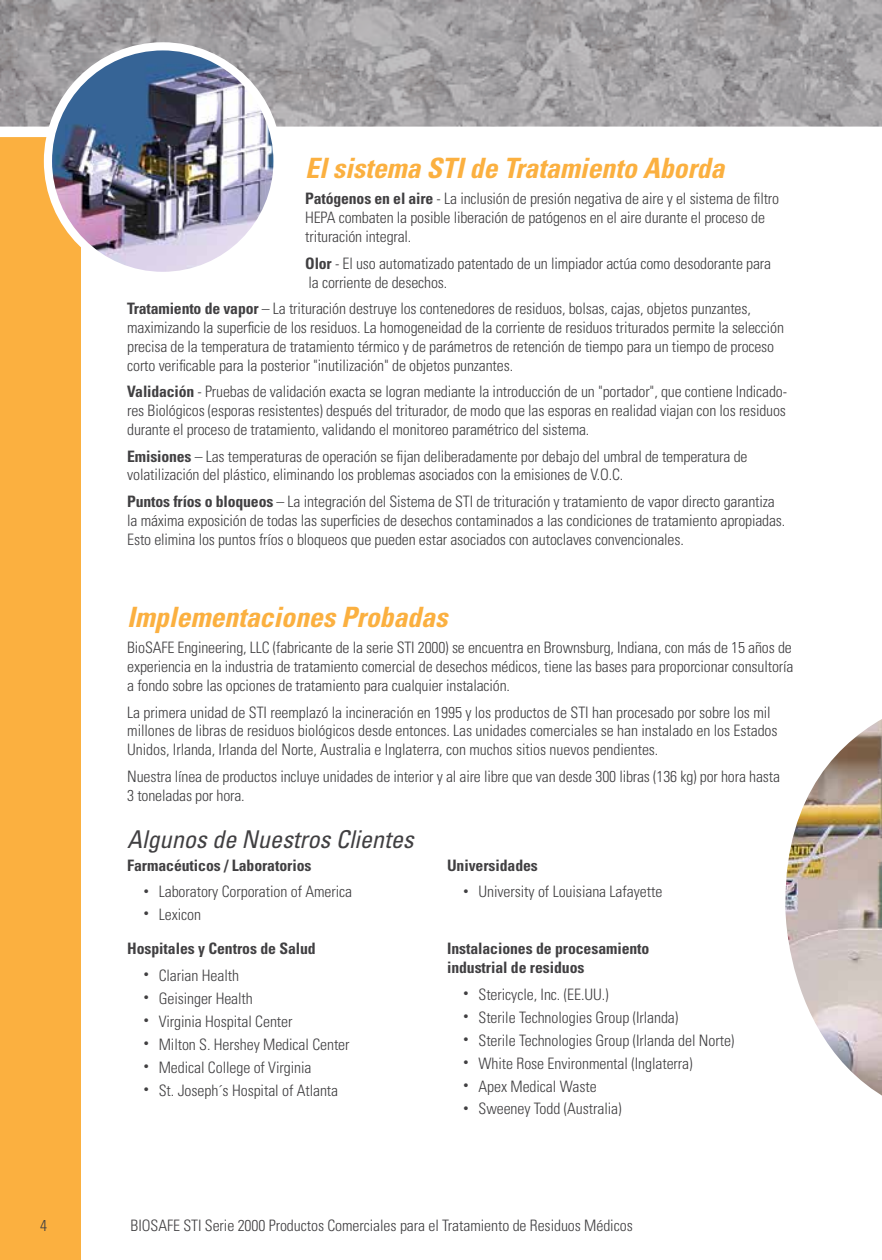
<style>
.page{position:relative;width:882px;height:1260px;background:#fff}
.page>*{position:absolute;margin:0;border:0;box-sizing:border-box;transform-origin:0 0}
.t1{font:italic 700 condensed 28px "Univers LT Std";letter-spacing:-.005em;color:#fbb040}
.t2{font:italic condensed 24.5px "Univers LT Std";letter-spacing:-.005em;color:#414042}
.t3{font:300 condensed 15.75px/18.7px "Univers LT Std";letter-spacing:-.01em;color:#414042}
.t4{font:700 condensed 15.75px/18.7px "Univers LT Std";letter-spacing:-.005em;color:#414042}
.s1{font-weight:700}
</style>
<div class="page">
<div style="left:0;top:0;width:81px;height:1260px;background:#fbb040"></div>
<img style="left:0;top:0;width:882px;height:131px">
<img style="left:48px;top:46px;width:230px;height:230px;border-radius:115px">
<div style="left:44px;top:42px;width:238px;height:238px;border:8px solid #fff;border-radius:50%"></div>
<img style="left:785px;top:719px;width:97px;height:377px">
<h1 class="t1" style="left:305px;top:151px;width:421px">El sistema STI de Tratamiento Aborda</h1>
<p class="t3" style="left:305px;top:190px;width:475px"><span class="s1">Patógenos en el aire</span> - La inclusión de presión negativa de aire y el sistema de filtro<br>HEPA combaten la posible liberación de patógenos en el aire durante el proceso de trituración integral.</p>
<p class="t3" style="left:305px;top:254px;width:467px"><span class="s1">Olor</span> - El uso automatizado patentado de un limpiador actúa como desodorante para la corriente de desechos.</p>
<p class="t3" style="left:127px;top:299px;width:658px"><span class="s1">Tratamiento de vapor</span> – La trituración destruye los contenedores de residuos, bolsas, cajas, objetos punzantes, maximizando la superficie de los residuos. La homogeneidad de la corriente de residuos triturados permite la selección precisa de la temperatura de tratamiento térmico y de parámetros de retención de tiempo para un tiempo de proceso corto verificable para la posterior "inutilización" de objetos punzantes.</p>
<p class="t3" style="left:127px;top:382px;width:661px;text-align:justify"><span class="s1">Validación</span> - Pruebas de validación exacta se logran mediante la introducción de un "portador", que contiene Indicado&shy;res Biológicos (esporas resistentes) después del triturador, de modo que las esporas en realidad viajan con los residuos durante el proceso de tratamiento, validando el monitoreo paramétrico del sistema.</p>
<p class="t3" style="left:127px;top:447px;width:622px"><span class="s1">Emisiones</span> – Las temperaturas de operación se fijan deliberadamente por debajo del umbral de temperatura de volatilización del plástico, eliminando los problemas asociados con la emisiones de V.O.C.</p>
<p class="t3" style="left:127px;top:492px;width:660px"><span class="s1">Puntos fríos o bloqueos</span> – La integración del Sistema de STI de trituración y tratamiento de vapor directo garantiza la máxima exposición de todas las superficies de desechos contaminados a las condiciones de tratamiento apropiadas.<br>Esto elimina los puntos fríos o bloqueos que pueden estar asociados con autoclaves convencionales.</p>
<h1 class="t1" style="left:127px;top:600px;width:322px">Implementaciones Probadas</h1>
<p class="t3" style="left:127px;top:638px;width:668px;text-align:justify">BioSAFE Engineering, LLC (fabricante de la serie STI 2000) se encuentra en Brownsburg, Indiana, con más de 15 años de experiencia en la industria de tratamiento comercial de desechos médicos, tiene las bases para proporcionar consultoría a fondo sobre las opciones de tratamiento para cualquier instalación.</p>
<p class="t3" style="left:127px;top:703px;width:652px">La primera unidad de STI reemplazó la incineración en 1995 y los productos de STI han procesado por sobre los mil millones de libras de residuos biológicos desde entonces. Las unidades comerciales se han instalado en los Estados<br>Unidos, Irlanda, Irlanda del Norte, Australia e Inglaterra, con muchos sitios nuevos pendientes.</p>
<p class="t3" style="left:127px;top:767px;width:654px">Nuestra línea de productos incluye unidades de interior y al aire libre que van desde 300 libras (136 kg) por hora hasta<br>3 toneladas por hora.</p>
<h2 class="t2" style="left:127px;top:824px;width:288px">Algunos de Nuestros Clientes</h2>
<p class="t4" style="left:127px;top:855px;width:186px">Farmacéuticos / Laboratorios</p>
<p class="t3" style="left:143px;top:882px;width:211px"><sup>•</sup> Laboratory Corporation of America</p>
<p class="t3" style="left:143px;top:905px;width:60px"><sup>•</sup> Lexicon</p>
<p class="t4" style="left:447px;top:855px;width:92px">Universidades</p>
<p class="t3" style="left:463px;top:882px;width:201px"><sup>•</sup> University of Louisiana Lafayette</p>
<p class="t4" style="left:127px;top:939px;width:190px">Hospitales y Centros de Salud</p>
<p class="t3" style="left:143px;top:966px;width:98px"><sup>•</sup> Clarian Health</p>
<p class="t3" style="left:143px;top:989px;width:111px"><sup>•</sup> Geisinger Health</p>
<p class="t3" style="left:143px;top:1012px;width:151px"><sup>•</sup> Virginia Hospital Center</p>
<p class="t3" style="left:143px;top:1035px;width:208px"><sup>•</sup> Milton S. Hershey Medical Center</p>
<p class="t3" style="left:143px;top:1058px;width:170px"><sup>•</sup> Medical College of Virginia</p>
<p class="t3" style="left:143px;top:1081px;width:197px"><sup>•</sup> St. Joseph´s Hospital of Atlanta</p>
<p class="t4" style="left:447px;top:939px;width:204px">Instalaciones de procesamiento industrial de residuos</p>
<p class="t3" style="left:463px;top:985px;width:147px"><sup>•</sup> Stericycle, Inc. (EE.UU.)</p>
<p class="t3" style="left:463px;top:1008px;width:217px"><sup>•</sup> Sterile Technologies Group (Irlanda)</p>
<p class="t3" style="left:463px;top:1031px;width:273px"><sup>•</sup> Sterile Technologies Group (Irlanda del Norte)</p>
<p class="t3" style="left:463px;top:1054px;width:231px"><sup>•</sup> White Rose Environmental (Inglaterra)</p>
<p class="t3" style="left:463px;top:1077px;width:135px"><sup>•</sup> Apex Medical Waste</p>
<p class="t3" style="left:463px;top:1100px;width:160px"><sup>•</sup> Sweeney Todd (Australia)</p>
<p class="t3" style="left:40px;top:1216px;width:8px">4</p>
<p class="t3" style="left:131px;top:1216px;width:504px">BIOSAFE STI Serie 2000 Productos Comerciales para el Tratamiento de Residuos Médicos</p>
</div>
